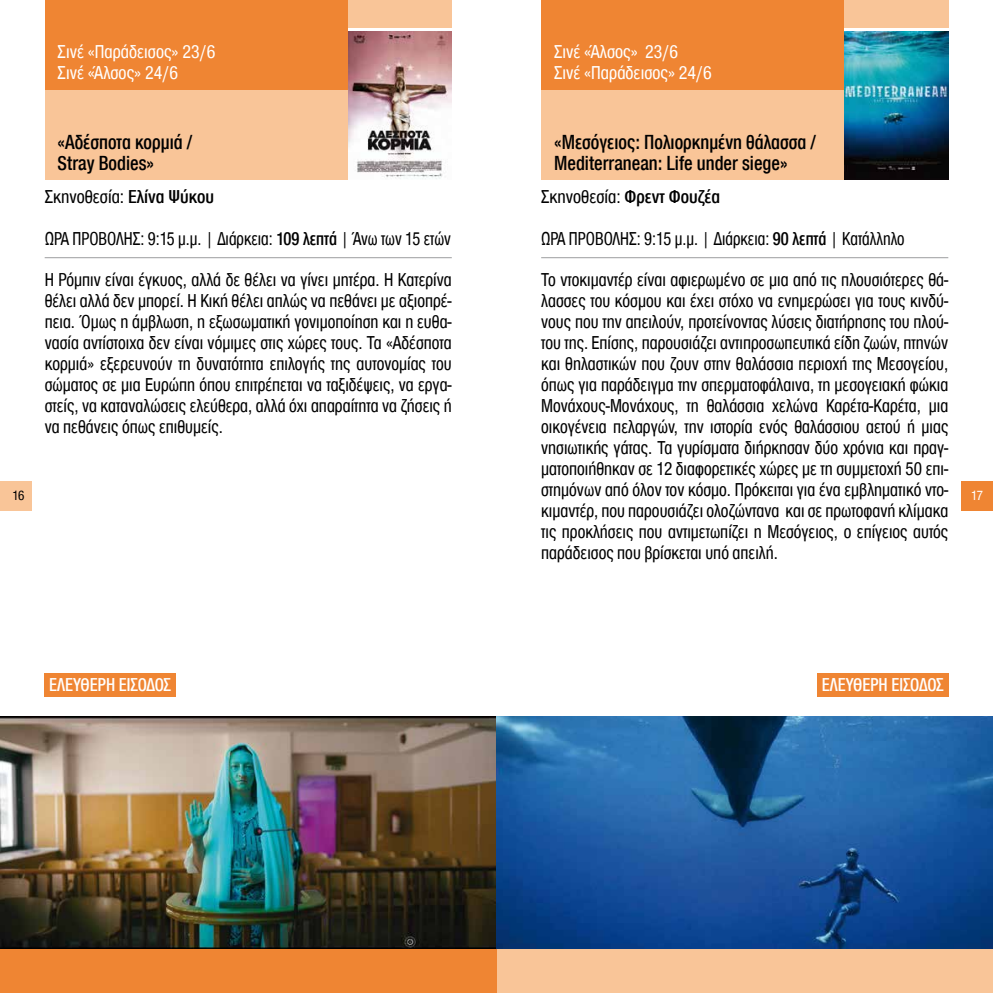
<style>
.page{position:relative;width:993px;height:993px;background:#fff}
.page>*{position:absolute;margin:0;border:0;box-sizing:border-box;transform-origin:0 0}
.t1{font:500 21px/21px "CF Helvetica Cond";color:#000;scale:.94 1}
.t2{font:19.25px/21px "CF Helvetica Cond";color:#000;text-align:justify;scale:.96 1}
.t3{font:19.25px/42px "CF Helvetica Cond";color:#000}
.t4{font:19.25px/21px "CF Helvetica Cond";color:#fff}
.t5{font:500 19.25px "CF Helvetica Cond";color:#fff;scale:.92 1}
.t6{font:14px "CF Helvetica Cond";color:#000}
.t7{font:14px "CF Helvetica Cond";color:#fff}
.s1{font-weight:500}
</style>
<div class="page">
<div style="left:0;top:481px;width:32px;height:29px;background:#f9c598"></div>
<div style="left:961px;top:481px;width:31px;height:29px;background:#ef8533"></div>
<div style="left:496px;top:945px;width:496px;height:47px;background:#f9c598"></div>
<div style="left:0;top:945px;width:496px;height:47px;background:#ef8533"></div>
<img style="left:347px;top:31px;width:104px;height:149px">
<div style="left:347px;top:0;width:104px;height:27px;background:#f9c598"></div>
<div style="left:45px;top:89px;width:302px;height:91px;background:#f9c598"></div>
<div style="left:45px;top:0;width:302px;height:89px;background:#ef8533"></div>
<img style="left:0;top:716px;width:992px;height:231px">
<img style="left:843px;top:31px;width:104px;height:149px">
<div style="left:843px;top:0;width:104px;height:27px;background:#f9c598"></div>
<div style="left:541px;top:89px;width:302px;height:91px;background:#f9c598"></div>
<div style="left:541px;top:0;width:302px;height:89px;background:#ef8533"></div>
<hr style="left:541px;top:257px;width:406px;height:1px;background:#9c9e9f">
<hr style="left:45px;top:257px;width:406px;height:1px;background:#9c9e9f">
<div style="left:45px;top:672px;width:131px;height:24px;background:#ef8533"></div>
<div style="left:817px;top:672px;width:130px;height:24px;background:#ef8533"></div>
<p class="t4" style="left:58px;top:41px;width:159px">Σινέ «Παράδεισος» 23/6<br>Σινέ «Άλσος» 24/6</p>
<p class="t1" style="left:58px;top:131px;width:145px">«Αδέσποτα κορμιά /<br>Stray Bodies»</p>
<p class="t4" style="left:554px;top:41px;width:159px">Σινέ «Άλσος» 23/6<br>Σινέ «Παράδεισος» 24/6</p>
<p class="t1" style="left:554px;top:131px;width:280px">«Μεσόγειος: Πολιορκημένη θάλασσα /<br>Mediterranean: Life under siege»</p>
<p class="t3" style="left:45px;top:175px;width:408px">Σκηνοθεσία: <span class="s1">Ελίνα Ψύκου<br></span>ΩΡΑ ΠΡΟΒΟΛΗΣ: 9:15 μ.μ. | Διάρκεια: <span class="s1">109 λεπτά</span> | Άνω των 15 ετών</p>
<p class="t3" style="left:541px;top:175px;width:365px">Σκηνοθεσία: <span class="s1">Φρεντ Φουζέα<br></span>ΩΡΑ ΠΡΟΒΟΛΗΣ: 9:15 μ.μ. | Διάρκεια: <span class="s1">90 λεπτά</span> | Kατάλληλο</p>
<p class="t2" style="left:45px;top:269px;width:425px">Η Ρόμπιν είναι έγκυος, αλλά δε θέλει να γίνει μητέρα. Η Κατερίνα θέλει αλλά δεν μπορεί. H Κική θέλει απλώς να πεθάνει με αξιοπρέ&shy;πεια. Όμως η άμβλωση, η εξωσωματική γονιμοποίηση και η ευθα&shy;νασία αντίστοιχα δεν είναι νόμιμες στις χώρες τους. Τα «Αδέσποτα κορμιά» εξερευνούν τη δυνατότητα επιλογής της αυτονομίας του σώματος σε μια Ευρώπη όπου επιτρέπεται να ταξιδέψεις, να εργα&shy;στείς, να καταναλώσεις ελεύθερα, αλλά όχι απαραίτητα να ζήσεις ή να πεθάνεις όπως επιθυμείς.</p>
<p class="t2" style="left:541px;top:269px;width:425px">Το ντοκιμαντέρ είναι αφιερωμένο σε μια από τις πλουσιότερες θά&shy;λασσες του κόσμου και έχει στόχο να ενημερώσει για τους κινδύ&shy;νους που την απειλούν, προτείνοντας λύσεις διατήρησης του πλού&shy;του της. Επίσης, παρουσιάζει αντιπροσωπευτικά είδη ζωών, πτηνών και θηλαστικών που ζουν στην θαλάσσια περιοχή της Μεσογείου, όπως για παράδειγμα την σπερματοφάλαινα, τη μεσογειακή φώκια Μονάχους-Μονάχους, τη θαλάσσια χελώνα Καρέτα-Καρέτα, μια οικογένεια πελαργών, την ιστορία ενός θαλάσσιου αετού ή μιας νησιωτικής γάτας. Τα γυρίσματα διήρκησαν δύο χρόνια και πραγ&shy;ματοποιήθηκαν σε 12 διαφορετικές χώρες με τη συμμετοχή 50 επι&shy;στημόνων από όλον τον κόσμο. Πρόκειται για ένα εμβληματικό ντο&shy;κιμαντέρ, που παρουσιάζει ολοζώντανα και σε πρωτοφανή κλίμακα τις προκλήσεις που αντιμετωπίζει η Μεσόγειος, ο επίγειος αυτός παράδεισος που βρίσκεται υπό απειλή.</p>
<p class="t6" style="left:12px;top:488px;width:13px">16</p>
<p class="t7" style="left:970px;top:487px;width:13px">17</p>
<p class="t5" style="left:49px;top:674px;width:134px">ΕΛΕΥΘΕΡΗ ΕΙΣΟΔΟΣ</p>
<p class="t5" style="left:821px;top:674px;width:134px">ΕΛΕΥΘΕΡΗ ΕΙΣΟΔΟΣ</p>
</div>
